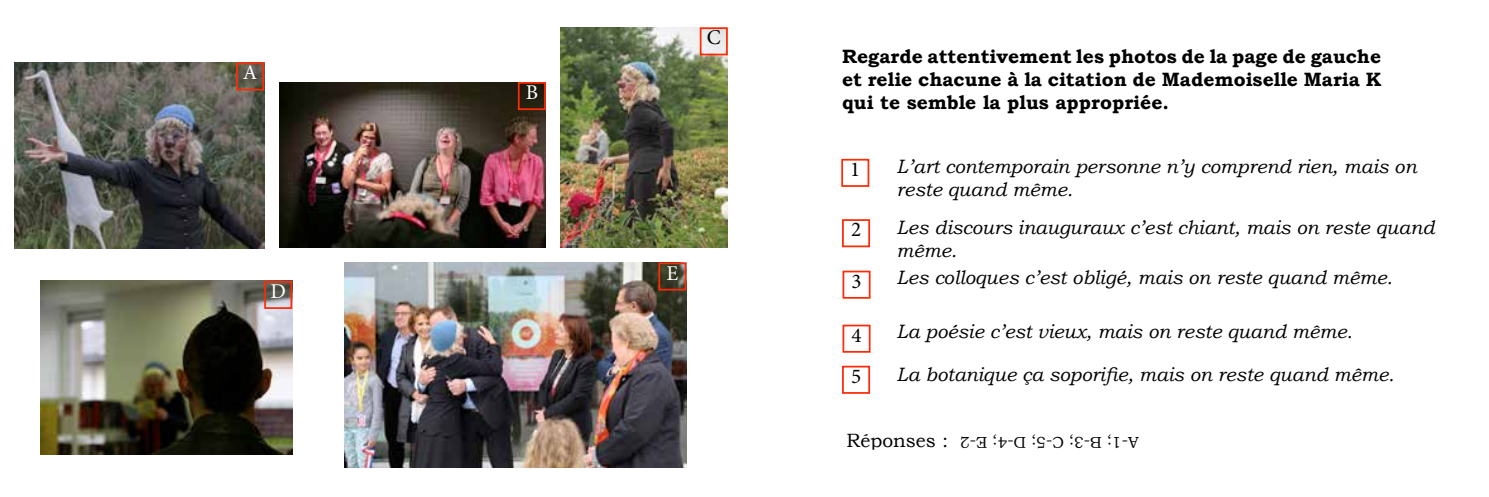
<style>
.page{position:relative;width:1489px;height:497px;background:#fff}
.page>*{position:absolute;margin:0;border:0;box-sizing:border-box;transform-origin:0 0}
.t1{font:21px/40.9px "Minion Pro";color:#000}
.t2{font:21px "Minion Pro";color:#fff}
.t3{font:italic 19.25px/23.1px "Bookman Old Style";color:#000}
.t4{font:700 19.25px/23.1px "Bookman Old Style";color:#000;text-align:justify}
.t5{font:19.25px "Bookman Old Style";color:#000}
.t6{font:15.75px "Bookman Old Style";color:#000}
</style>
<div class="page">
<img style="left:41px;top:280px;width:251px;height:174px">
<img style="left:280px;top:82px;width:265px;height:165px">
<img style="left:560px;top:27px;width:167px;height:220px">
<img style="left:15px;top:63px;width:249px;height:185px">
<img style="left:344px;top:262px;width:342px;height:204px">
<div style="left:236px;top:62px;width:28px;height:28px;border:2px solid #ff2b06"></div>
<div style="left:518px;top:82px;width:28px;height:28px;border:2px solid #ff2b06"></div>
<div style="left:699px;top:27px;width:28px;height:28px;border:2px solid #ff2b06"></div>
<div style="left:264px;top:280px;width:28px;height:28px;border:2px solid #ff2b06"></div>
<div style="left:658px;top:262px;width:28px;height:28px;border:2px solid #ff2b06"></div>
<div style="left:842px;top:219px;width:28px;height:28px;border:2px solid #ff2b06"></div>
<div style="left:841px;top:159px;width:28px;height:28px;border:2px solid #ff2b06"></div>
<div style="left:842px;top:270px;width:28px;height:28px;border:2px solid #ff2b06"></div>
<div style="left:842px;top:324px;width:28px;height:28px;border:2px solid #ff2b06"></div>
<div style="left:842px;top:365px;width:28px;height:28px;border:2px solid #ff2b06"></div>
<p class="t2" style="left:243px;top:59px;width:16px">A</p>
<p class="t2" style="left:270px;top:277px;width:17px">D</p>
<p class="t2" style="left:525px;top:78px;width:14px">B</p>
<p class="t1" style="left:706px;top:17px;width:15px">C</p>
<p class="t2" style="left:666px;top:258px;width:13px">E</p>
<p class="t4" style="left:842px;top:44px;width:540px">Regarde attentivement les photos de la page de gauche et relie chacune à la citation de Mademoiselle Maria K qui te semble la plus appropriée.</p>
<p class="t1" style="left:850px;top:148px;width:12px">1</p>
<p class="t1" style="left:851px;top:209px;width:12px">2</p>
<p class="t1" style="left:851px;top:260px;width:12px">3</p>
<p class="t1" style="left:851px;top:314px;width:12px">4<br>5</p>
<p class="t3" style="left:896px;top:154px;width:521px">L’art contemporain personne n’y comprend rien, mais on reste quand même.</p>
<p class="t3" style="left:896px;top:216px;width:539px">Les discours inauguraux c’est chiant, mais on reste quand même.</p>
<p class="t3" style="left:896px;top:266px;width:497px">Les colloques c’est obligé, mais on reste quand même.</p>
<p class="t3" style="left:896px;top:310px;width:499px;line-height:42.2px">La poésie c’est vieux, mais on reste quand même.<br>La botanique ça soporifie, mais on reste quand même.</p>
<p class="t5" style="left:846px;top:429px;width:103px">Réponses :</p>
<p class="t6" style="left:1138px;top:450px;width:180px;rotate:-180deg">A-1; B-3; C-5; D-4; E-2</p>
</div>
